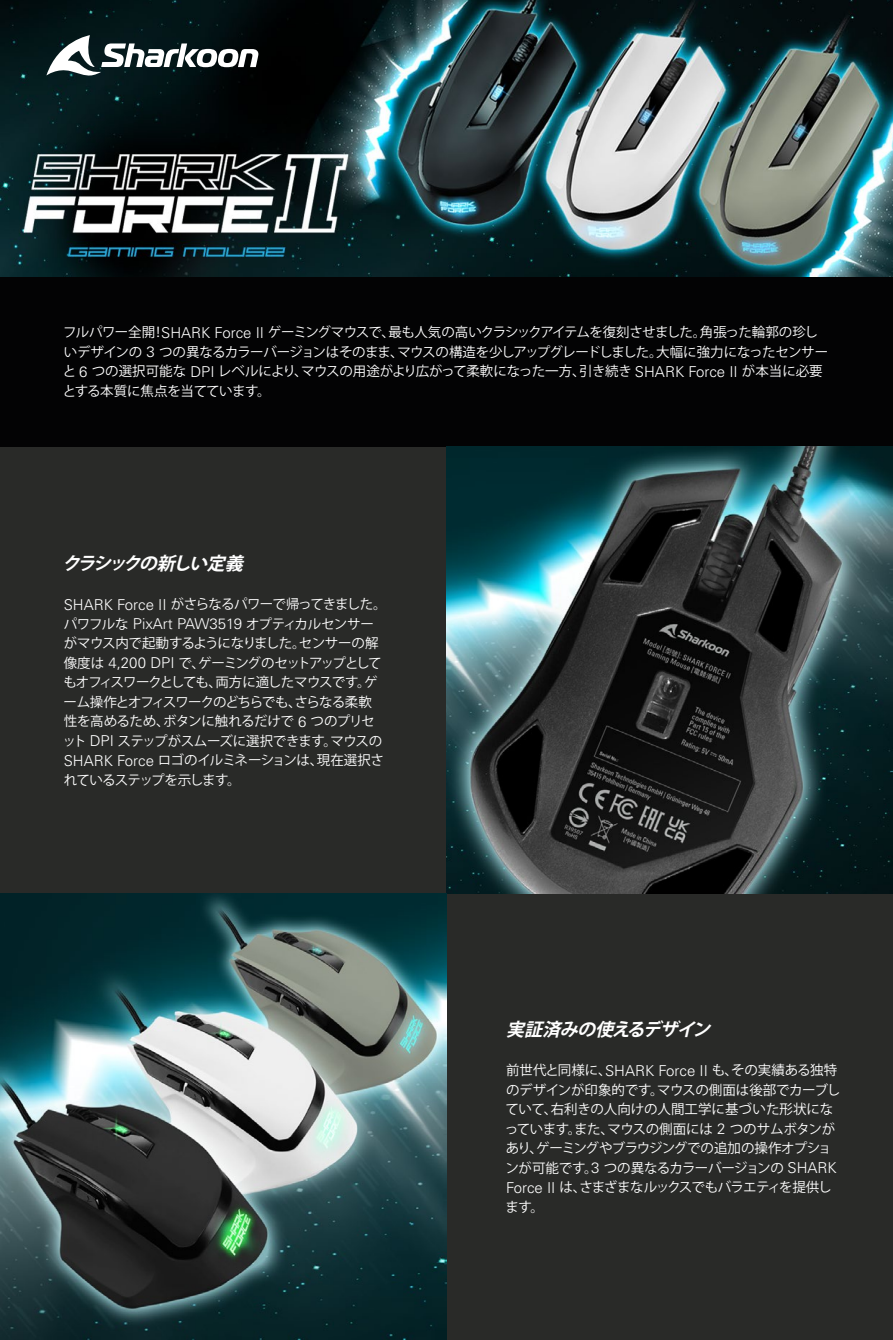
<style>
.page{position:relative;width:893px;height:1340px;background:#fff}
.page>*{position:absolute;margin:0;border:0;box-sizing:border-box;transform-origin:0 0}
.t1{font:italic 700 18px "Koz Go Pr 6 N";color:#fff}
.t2{font:13.5px/19.5px "Koz Go Pr 6 N";letter-spacing:-.04em;color:#fff}
.t3{font:13.5px/19.5px "Koz Go Pr 6 N";letter-spacing:-.02em;color:#fff}
.s1{font-family:"Univers LTCYR 45";font-weight:300;font-size:15px}
</style>
<div class="page">
<div style="left:0;top:0;width:893px;height:1339px;background:#292a28"></div>
<div style="left:0;top:276px;width:893px;height:170px;background:#030304"></div>
<img style="left:0;top:0;width:893px;height:276px">
<img style="left:446px;top:446px;width:447px;height:447px">
<svg style="left:46px;top:35px;width:212px;height:43px;background:#505c5d"></svg>
<img style="left:0;top:893px;width:446px;height:446px">
<p class="t2" style="left:63px;top:323px;width:767px">フルパワー全開！<span class="s1">SHARK Force II</span> ゲーミングマウスで、最も人気の高いクラシックアイテムを復刻させました。角張った輪郭の珍しいデザインの <span class="s1">3</span> つの異なるカラーバージョンはそのまま、マウスの構造を少しアップグレードしました。大幅に強力になったセンサーと <span class="s1">6</span> つの選択可能な <span class="s1">DPI</span> レベルにより、マウスの用途がより広がって柔軟になった一方、引き続き <span class="s1">SHARK Force II</span> が本当に必要とする本質に焦点を当てています。</p>
<h1 class="t1" style="left:62px;top:553px;width:190px">クラシックの新しい定義</h1>
<p class="t2" style="left:63px;top:595px;width:325px"><span class="s1">SHARK Force II</span> がさらなるパワーで帰ってきました。パワフルな <span class="s1">PixArt PAW3519</span> オプティカルセンサーがマウス内で起動するようになりました。センサーの解像度は <span class="s1">4,200 DPI</span> で、ゲーミングのセットアップとしてもオフィスワークとしても、両方に適したマウスです。ゲーム操作とオフィスワークのどちらでも、さらなる柔軟性を高めるため、ボタンに触れるだけで <span class="s1">6</span> つのプリセット <span class="s1">DPI</span> ステップがスムーズに選択できます。マウスの<br><span class="s1">SHARK Force</span> ロゴのイルミネーションは、現在選択されているステップを示します。</p>
<h1 class="t1" style="left:506px;top:1019px;width:213px">実証済みの使えるデザイン</h1>
<p class="t3" style="left:505px;top:1061px;width:337px">前世代と同様に、<span class="s1">SHARK Force II</span> も、その実績ある独特のデザインが印象的です。マウスの側面は後部でカーブしていて、右利きの人向けの人間工学に基づいた形状になっています。また、マウスの側面には <span class="s1">2</span> つのサムボタンがあり、ゲーミングやブラウジングでの追加の操作オプションが可能です。<span class="s1">3</span> つの異なるカラーバージョンの <span class="s1">SHARK<br>Force II</span> は、さまざまなルックスでもバラエティを提供します。</p>
</div>
